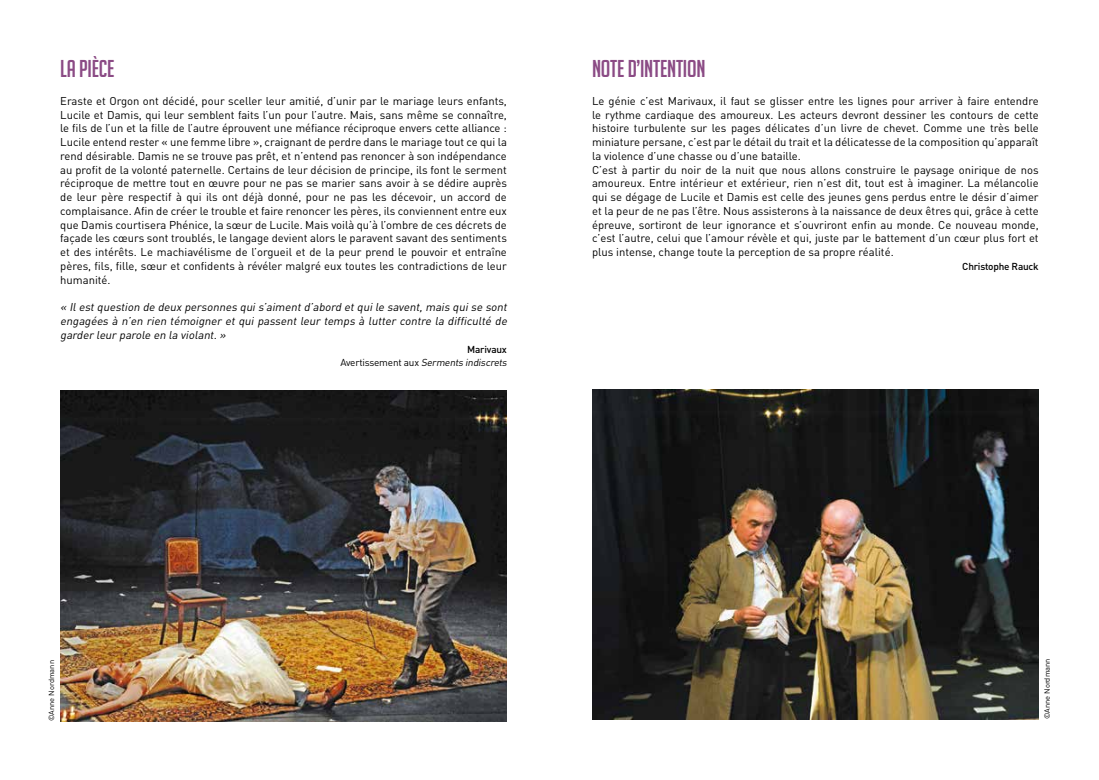
<style>
.page{position:relative;width:1099px;height:780px;background:#fff}
.page>*{position:absolute;margin:0;border:0;box-sizing:border-box;transform-origin:0 0}
.t1{font:23.75px "Big Noodle Titling";letter-spacing:-.01em;color:#8b4b85}
.t2{font:11.25px/13.8px "DIN";color:#000;text-align:justify}
.t3{font:italic 11.25px/13.8px "DIN";color:#000;text-align:justify}
.t4{font:italic 10px/13.8px "DIN";color:#000;text-align:right}
.t5{font:500 10px "DIN";letter-spacing:-.02em;color:#000}
.t6{font:7.5px "DIN";color:#000}
.s1{font-weight:500;font-style:normal}
.s2{font-style:normal}
</style>
<div class="page">
<img style="left:592px;top:389px;width:446px;height:330px">
<img style="left:60px;top:390px;width:447px;height:331px">
<h1 class="t1" style="left:60px;top:56px;width:56px">LA PIÈCE</h1>
<p class="t2" style="left:60px;top:94px;width:448px">Eraste et Orgon ont décidé, pour sceller leur amitié, d’unir par le mariage leurs enfants, Lucile et Damis, qui leur semblent faits l’un pour l’autre. Mais, sans même se connaître, le fils de l’un et la fille de l’autre éprouvent une méfiance réciproque envers cette alliance :<br>Lucile entend rester « une femme libre », craignant de perdre dans le mariage tout ce qui la rend désirable. Damis ne se trouve pas prêt, et n’entend pas renoncer à son indépendance au profit de la volonté paternelle. Certains de leur décision de principe, ils font le serment réciproque de mettre tout en œuvre pour ne pas se marier sans avoir à se dédire auprès de leur père respectif à qui ils ont déjà donné, pour ne pas les décevoir, un accord de complaisance. Afin de créer le trouble et faire renoncer les pères, ils conviennent entre eux que Damis courtisera Phénice, la sœur de Lucile. Mais voilà qu’à l’ombre de ces décrets de façade les cœurs sont troublés, le langage devient alors le paravent savant des sentiments et des intérêts. Le machiavélisme de l’orgueil et de la peur prend le pouvoir et entraîne pères, fils, fille, sœur et confidents à révéler malgré eux toutes les contradictions de leur humanité.</p>
<p class="t3" style="left:60px;top:300px;width:450px">« Ilestquestion de deux personnes quis’aimentd’abord etquile savent,mais quise sont engagées à n’en rien témoigner et qui passent leur temps à lutter contre la difficulté de garder leur parole en la violant.»</p>
<p class="t4" style="left:340px;top:342px;width:170px"><span class="s1">Marivaux<br></span><span class="s2">Ave rt i ss e m e n t a u x</span> Serments indiscrets</p>
<h1 class="t1" style="left:592px;top:56px;width:115px">NOTE D’INTENTION</h1>
<p class="t2" style="left:592px;top:94px;width:448px;text-align:left">Le génie c’est Marivaux, il faut se glisser entre les lignes pour arriver à faire entendre le rythme cardiaque des amoureux. Les acteurs devront dessiner les contours de cette histoire turbulente sur les pages délicates d’un livre de chevet. Comme une très belle miniature persane, c’est par le détail du trait et la délicatesse de la composition qu’apparaît la violence d’une chasse ou d’une bataille.<br>C’est à partir du noir de la nuit que nous allons construire le paysage onirique de nos amoureux. Entre intérieur et extérieur, rien n’est dit, tout est à imaginer. La mélancolie qui se dégage de Lucile et Damis est celle des jeunes gens perdus entre le désir d’aimer et la peur de ne pas l’être. Nous assisterons à la naissance de deux êtres qui, grâce à cette épreuve, sortiront de leur ignorance et s’ouvriront enfin au monde. Ce nouveau monde, c’est l’autre, celui que l’amour révèle et qui, juste par le battement d’un cœur plus fort et plus intense, change toute la perception de sa propre réalité.</p>
<p class="t5" style="left:962px;top:260px;width:78px">Christophe Rauck</p>
<p class="t6" style="left:47px;top:721px;width:62px;rotate:-90deg">©Anne Nordmann</p>
<p class="t6" style="left:1042px;top:719px;width:62px;rotate:-90deg">©Anne Nordmann</p>
</div>
